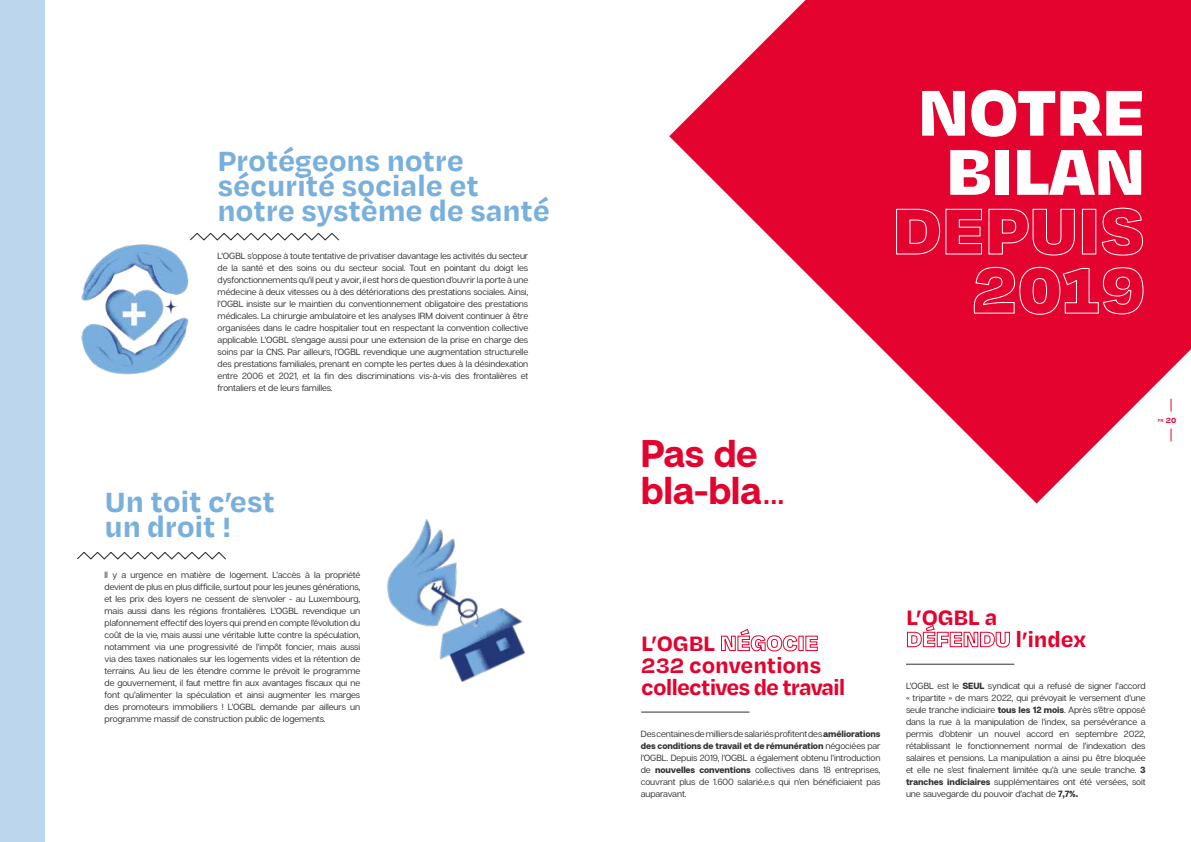
<style>
.page{position:relative;width:1191px;height:842px;background:#fff}
.page>*{position:absolute;margin:0;border:0;box-sizing:border-box;transform-origin:0 0}
.t1{font:900 74.5px/59.2px "Degular Text";letter-spacing:-.01em;color:#fff;text-align:right}
.t2{font:700 38.5px/36.8px "Articulat C Fv 2";letter-spacing:-.01em;color:#e4032e}
.t3{font:700 32px/25px "Degular Text";letter-spacing:-.01em;color:#79afdc}
.t4{font:700 24px/22px "Degular Text";letter-spacing:-.04em;color:#e4032e}
.t5{font:9px/12px "Articulat C Fv 2 Text";letter-spacing:-.01em;color:#333232;text-align:justify}
.t6{font:800 9px "Articulat C Fv 2";letter-spacing:-.01em;color:#333232}
.t7{font:700 8.6px "Degular Text";color:#e4032e}
.t8{font:600 5px "Degular Text";color:#e4032e}
.s1{font-family:"Articulat C Fv 2 Text";font-weight:400}
.s2{font-weight:900}
.s3{font-family:"Articulat C Fv 2";font-weight:800}
</style>
<div class="page">
<div style="left:0;top:0;width:45px;height:842px;background:#bcd7ed"></div>
<svg style="left:669px;top:0;width:522px;height:503px;fill:#e4032e"></svg>
<svg style="left:1170px;top:198px;width:1px;height:13px"></svg>
<svg style="left:1170px;top:241px;width:1px;height:13px"></svg>
<svg style="left:1170px;top:399px;width:1px;height:13px"></svg>
<svg style="left:1170px;top:429px;width:1px;height:12px"></svg>
<svg style="left:1160px;top:28px;width:21px;height:61px"></svg>
<svg style="left:194px;top:233px;width:146px;height:8px"></svg>
<svg style="left:77px;top:552px;width:149px;height:8px"></svg>
<img style="left:81px;top:235px;width:122px;height:140px">
<img style="left:387px;top:519px;width:139px;height:163px">
<hr style="left:906px;top:664px;width:108px;height:1px;background:#333232">
<hr style="left:641px;top:711px;width:108px;height:1px;background:#333232">
<h3 class="t3" style="left:218px;top:146px;width:334px">Protégeons notre sécurité sociale et notre système de santé</h3>
<p class="t5" style="left:218px;top:250px;width:312px">L’OGBL s’oppose à toute tentative de privatiser davantage les activités du secteur de la santé et des soins ou du secteur social. Tout en pointant du doigt les dysfonctionnements qu’il peut y avoir, il est hors de question d’ouvrir la porte à une médecine à deux vitesses ou à des détériorations des prestations sociales. Ainsi, l’OGBL insiste sur le maintien du conventionnement obligatoire des prestations médicales. La chirurgie ambulatoire et les analyses IRM doivent continuer à être organisées dans le cadre hospitalier tout en respectant la convention collective applicable. L’OGBL s’engage aussi pour une extension de la prise en charge des soins par la CNS. Par ailleurs, l’OGBL revendique une augmentation structurelle des prestations familiales, prenant en compte les pertes dues à la désindexation entre 2006 et 2021, et la fin des discriminations vis-à-vis des frontalières et frontaliers et de leurs familles.</p>
<h3 class="t3" style="left:105px;top:488px;width:172px">Un toit c’est un droit !</h3>
<p class="t5" style="left:105px;top:569px;width:257px">Il y a urgence en matière de logement. L’accès à la propriété devient de plus en plus difficile, surtout pour les jeunes générations, et les prix des loyers ne cessent de s’envoler - au Luxembourg, mais aussi dans les régions frontalières. L’OGBL revendique un plafonnement effectif des loyers qui prend en compte l’évolution du coût de la vie, mais aussi une véritable lutte contre la spéculation, notamment via une progressivité de l’impôt foncier, mais aussi via des taxes nationales sur les logements vides et la rétention de terrains. Au lieu de les étendre comme le prévoit le programme de gouvernement, il faut mettre fin aux avantages fiscaux qui ne font qu’alimenter la spéculation et ainsi augmenter les marges des promoteurs immobiliers ! L’OGBL demande par ailleurs un programme massif de construction public de logements.</p>
<h2 class="t2" style="left:641px;top:437px;width:145px">Pas de bla-bla<span class="s1">...</span></h2>
<h1 class="t1" style="left:892px;top:77px;width:255px">NOTRE<br>BILAN<br>DEPUIS<br>2019</h1>
<p class="t7" style="left:1165px;top:414px;width:12px">20</p>
<p class="t8" style="left:1157px;top:417px;width:7px">FR</p>
<h3 class="t4" style="left:641px;top:630px;width:206px">L’OGBL <span class="s2">NÉGOCIE<br></span>232 conventions collectives de travail</h3>
<p class="t5" style="left:641px;top:728px;width:241px">Des centaines de milliers de salariés profitent des <span class="s3">améliorations</span></p>
<p class="t6" style="left:641px;top:740px;width:241px">des conditions de travail et de rémunération <span class="s1">négociées par</span></p>
<p class="t5" style="left:641px;top:752px;width:241px">l’OGBL. Depuis 2019, l’OGBL a également obtenu l’introduction de <span class="s3">nouvelles conventions</span> collectives dans 18 entreprises, couvrant plus de 1.600 salarié.e.s qui n’en bénéficiaient pas auparavant.</p>
<h3 class="t4" style="left:906px;top:605px;width:182px">L’OGBL a<br><span class="s2">DÉFENDU</span> l’index</h3>
<p class="t5" style="left:906px;top:680px;width:241px">L’OGBL est le <span class="s3">SEUL</span> syndicat qui a refusé de signer l’accord « tripartite » de mars 2022, qui prévoyait le versement d’une seule tranche indiciaire <span class="s3">tous les 12 mois</span>. Après s’être opposé dans la rue à la manipulation de l’index, sa persévérance a permis d’obtenir un nouvel accord en septembre 2022, rétablissant le fonctionnement normal de l’indexation des salaires et pensions. La manipulation a ainsi pu être bloquée et elle ne s’est finalement limitée qu’à une seule tranche. <span class="s3">3 tranches indiciaires</span> supplémentaires ont été versées, soit une sauvegarde du pouvoir d’achat de <span class="s3">7,7%.</span></p>
</div>
